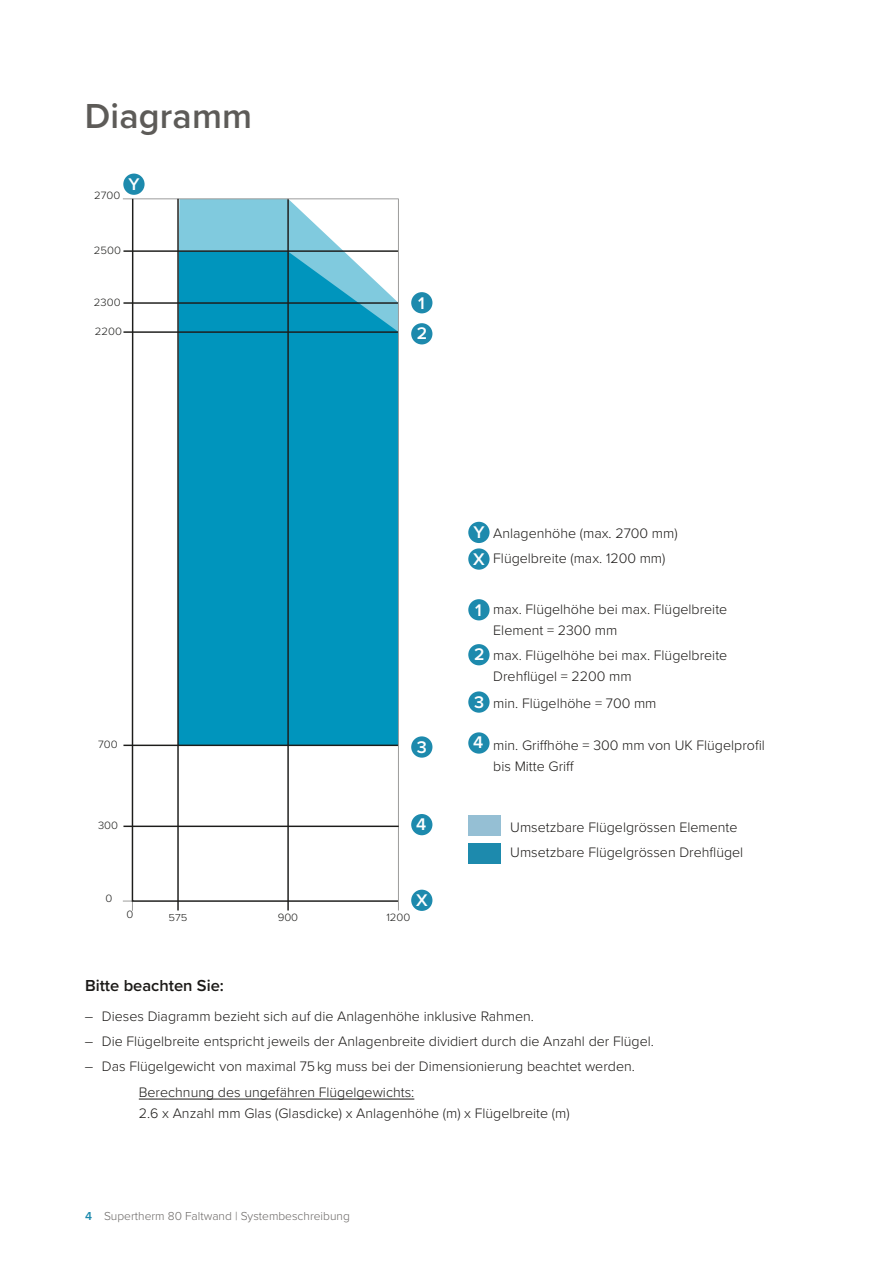
<style>
.page{position:relative;width:893px;height:1263px;background:#fff}
.page>*{position:absolute;margin:0;border:0;box-sizing:border-box;transform-origin:0 0}
.t1{font:600 36px "Proxima Nova";letter-spacing:.005em;color:#5d5b58}
.t2{font:600 17.55px/30.6px "Proxima Nova";color:#fff}
.t3{font:600 16.5px "Proxima Nova";color:#1b1917}
.t4{font:300 14.25px/25.2px "Proxima Nova";color:#1b1917}
.t5{font:300 12px "Proxima Nova";color:#6a6765}
.t6{font:300 10.95px "Proxima Nova";color:#1d1d1b}
.t7{font:300 10.35px "Proxima Nova";color:#1d1d1b;scale:1.1 1}
.s1{font-weight:600;color:#1d8aad}
</style>
<div class="page">
<svg style="left:123px;top:901px;width:10px;height:10px"></svg>
<hr style="left:123px;top:745px;width:276px;height:1px;background:#1d1d1b">
<hr style="left:123px;top:331px;width:276px;height:2px;background:#1d1d1b">
<hr style="left:123px;top:302px;width:276px;height:2px;background:#1d1d1b">
<hr style="left:287px;top:199px;width:2px;height:711px;background:#1d1d1b">
<hr style="left:123px;top:199px;width:276px;height:1px;background:#9d9d9c">
<svg style="left:131px;top:198px;width:268px;height:704px"></svg>
<hr style="left:123px;top:250px;width:276px;height:2px;background:#1d1d1b">
<hr style="left:398px;top:199px;width:1px;height:711px;background:#9d9d9c">
<hr style="left:123px;top:825px;width:276px;height:2px;background:#1d1d1b">
<hr style="left:177px;top:199px;width:2px;height:711px;background:#1d1d1b">
<div style="left:468px;top:815px;width:33px;height:21px;background:#95bfd4"></div>
<div style="left:468px;top:843px;width:33px;height:20px;background:#1d8aad"></div>
<div style="left:411px;top:292px;width:21px;height:21px;background:#1d8aad;border-radius:50%"></div>
<div style="left:411px;top:323px;width:21px;height:21px;background:#1d8aad;border-radius:50%"></div>
<div style="left:411px;top:736px;width:21px;height:22px;background:#1d8aad;border-radius:50%"></div>
<div style="left:411px;top:814px;width:21px;height:21px;background:#1d8aad;border-radius:50%"></div>
<div style="left:123px;top:174px;width:22px;height:21px;background:#1d8aad;border-radius:50%"></div>
<div style="left:411px;top:890px;width:21px;height:21px;background:#1d8aad;border-radius:50%"></div>
<hr style="left:139px;top:1099px;width:275px;height:1px;background:#1b1917">
<div style="left:468px;top:599px;width:22px;height:21px;background:#1d8aad;border-radius:50%"></div>
<div style="left:468px;top:644px;width:22px;height:21px;background:#1d8aad;border-radius:50%"></div>
<div style="left:468px;top:691px;width:22px;height:22px;background:#1d8aad;border-radius:50%"></div>
<div style="left:468px;top:732px;width:22px;height:22px;background:#1d8aad;border-radius:50%"></div>
<div style="left:468px;top:522px;width:22px;height:21px;background:#1d8aad;border-radius:50%"></div>
<div style="left:468px;top:548px;width:22px;height:22px;background:#1d8aad;border-radius:50%"></div>
<h1 class="t1" style="left:85px;top:89px;width:169px">Diagramm</h1>
<p class="t6" style="left:94px;top:189px;width:28px">2700</p>
<p class="t2" style="left:128px;top:168px;width:13px">Y</p>
<p class="t6" style="left:94px;top:244px;width:29px">2500</p>
<p class="t6" style="left:94px;top:296px;width:28px">2300</p>
<p class="t6" style="left:95px;top:325px;width:29px">2200</p>
<p class="t2" style="left:417px;top:287px;width:12px">1<br>2</p>
<p class="t6" style="left:98px;top:738px;width:21px">700</p>
<p class="t2" style="left:417px;top:731px;width:12px">3</p>
<p class="t2" style="left:473px;top:518px;width:13px;line-height:26.8px">Y<br>X</p>
<p class="t2" style="left:475px;top:594px;width:8px">1</p>
<p class="t2" style="left:474px;top:639px;width:12px">2</p>
<p class="t2" style="left:474px;top:686px;width:12px">3</p>
<p class="t2" style="left:473px;top:727px;width:12px">4</p>
<p class="t4" style="left:493px;top:520px;width:186px">Anlagenhöhe (max. 2700 mm)<br>Flügelbreite (max. 1200 mm)</p>
<p class="t4" style="left:493px;top:598px;width:236px;line-height:21px">max. Flügelhöhe bei max. Flügelbreite<br>Element = 2300 mm</p>
<p class="t4" style="left:493px;top:644px;width:236px;line-height:21px">max. Flügelhöhe bei max. Flügelbreite<br>Drehflügel = 2200 mm</p>
<p class="t4" style="left:493px;top:689px;width:165px">min. Flügelhöhe = 700 mm</p>
<p class="t4" style="left:493px;top:734px;width:273px;line-height:21px">min. Griffhöhe = 300 mm von UK Flügelprofil bis Mitte Griff</p>
<p class="t6" style="left:98px;top:819px;width:22px">300</p>
<p class="t2" style="left:416px;top:808px;width:12px">4</p>
<p class="t4" style="left:510px;top:814px;width:235px">Umsetzbare Flügelgrössen Elemente<br>Umsetzbare Flügelgrössen Drehflügel</p>
<p class="t6" style="left:106px;top:891px;width:8px">0</p>
<p class="t2" style="left:416px;top:885px;width:13px">X</p>
<p class="t6" style="left:126px;top:908px;width:8px">0</p>
<p class="t6" style="left:386px;top:911px;width:25px">1200</p>
<p class="t6" style="left:278px;top:911px;width:22px">900</p>
<p class="t7" style="left:169px;top:912px;width:19px">575</p>
<p class="t3" style="left:85px;top:973px;width:140px">Bitte beachten Sie:</p>
<p class="t4" style="left:85px;top:1003px;width:451px">– Dieses Diagramm bezieht sich auf die Anlagenhöhe inklusive Rahmen.</p>
<p class="t4" style="left:85px;top:1028px;width:571px">– Die Flügelbreite entspricht jeweils der Anlagenbreite dividiert durch die Anzahl der Flügel.</p>
<p class="t4" style="left:139px;top:1053px;width:498px;text-indent:-54px">– Das Flügelgewicht von maximal 75 kg muss bei der Dimensionierung beachtet werden.<br>Berechnung des ungefähren Flügelgewichts:</p>
<p class="t4" style="left:139px;top:1099px;width:432px">2.6 x Anzahl mm Glas (Glasdicke) x Anlagenhöhe (m) x Flügelbreite (m)</p>
<p class="t5" style="left:85px;top:1206px;width:266px"><span class="s1">4</span> Supertherm 80 Faltwand | Systembeschreibung</p>
</div>
